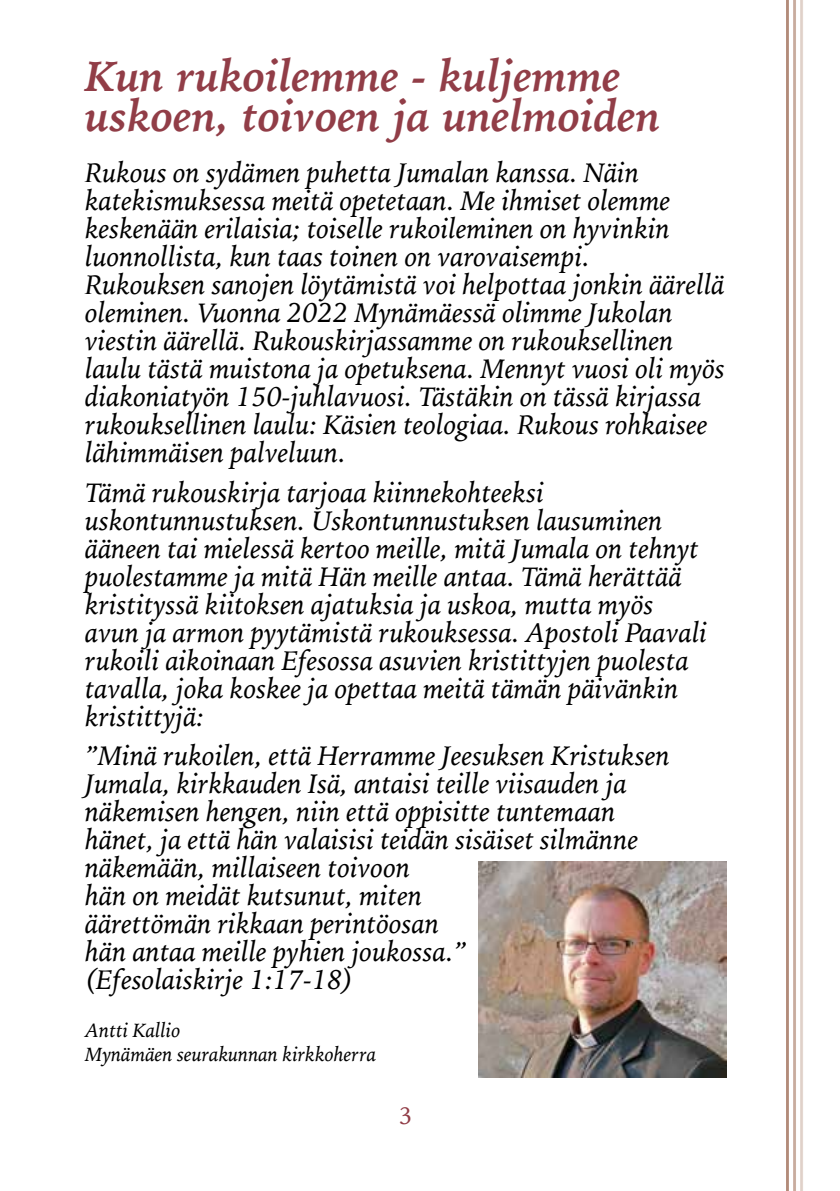
<style>
.page{position:relative;width:840px;height:1191px;background:#fff}
.page>*{position:absolute;margin:0;border:0;box-sizing:border-box;transform-origin:0 0}
.t1{font:italic 700 44px/40px "Iowan Old Style";color:#913d47}
.t2{font:italic 28px/28px "Iowan Old Style";color:#000}
.t3{font:24px "Iowan Old Style";color:#913d47}
.t4{font:italic 20px/24px "Iowan Old Style";color:#000}
</style>
<div class="page">
<img style="left:478px;top:861px;width:248px;height:216px">
<h1 class="t1" style="left:85px;top:54px;width:576px">Kun rukoilemme - kuljemme uskoen, toivoen ja unelmoiden</h1>
<p class="t2" style="left:85px;top:157px;width:641px">Rukous on sydämen puhetta Jumalan kanssa. Näin katekismuksessa meitä opetetaan. Me ihmiset olemme keskenään erilaisia; toiselle rukoileminen on hyvinkin luonnollista, kun taas toinen on varovaisempi.<br>Rukouksen sanojen löytämistä voi helpottaa jonkin äärellä oleminen. Vuonna 2022 Mynämäessä olimme Jukolan viestin äärellä. Rukouskirjassamme on rukouksellinen laulu tästä muistona ja opetuksena. Mennyt vuosi oli myös diakoniatyön 150-juhlavuosi. Tästäkin on tässä kirjassa rukouksellinen laulu: Käsien teologiaa. Rukous rohkaisee lähimmäisen palveluun.</p>
<p class="t2" style="left:85px;top:477px;width:623px">Tämä rukouskirja tarjoaa kiinnekohteeksi uskontunnustuksen. Uskontunnustuksen lausuminen ääneen tai mielessä kertoo meille, mitä Jumala on tehnyt puolestamme ja mitä Hän meille antaa. Tämä herättää kristityssä kiitoksen ajatuksia ja uskoa, mutta myös avun ja armon pyytämistä rukouksessa. Apostoli Paavali rukoili aikoinaan Efesossa asuvien kristittyjen puolesta tavalla, joka koskee ja opettaa meitä tämän päivänkin kristittyjä:</p>
<p class="t2" style="left:85px;top:740px;width:586px">”Minä rukoilen, että Herramme Jeesuksen Kristuksen Jumala, kirkkauden Isä, antaisi teille viisauden ja näkemisen hengen, niin että oppisitte tuntemaan hänet, ja että hän valaisisi teidän sisäiset silmänne näkemään, millaiseen toivoon<br>hän on meidät kutsunut, miten<br>äärettömän rikkaan perintöosan<br>hän antaa meille pyhien joukossa.”<br>(Efesolaiskirje 1:17-18)</p>
<p class="t4" style="left:85px;top:1017px;width:292px">Antti Kallio<br>Mynämäen seurakunnan kirkkoherra</p>
<p class="t3" style="left:399px;top:1094px;width:15px">3</p>
</div>
